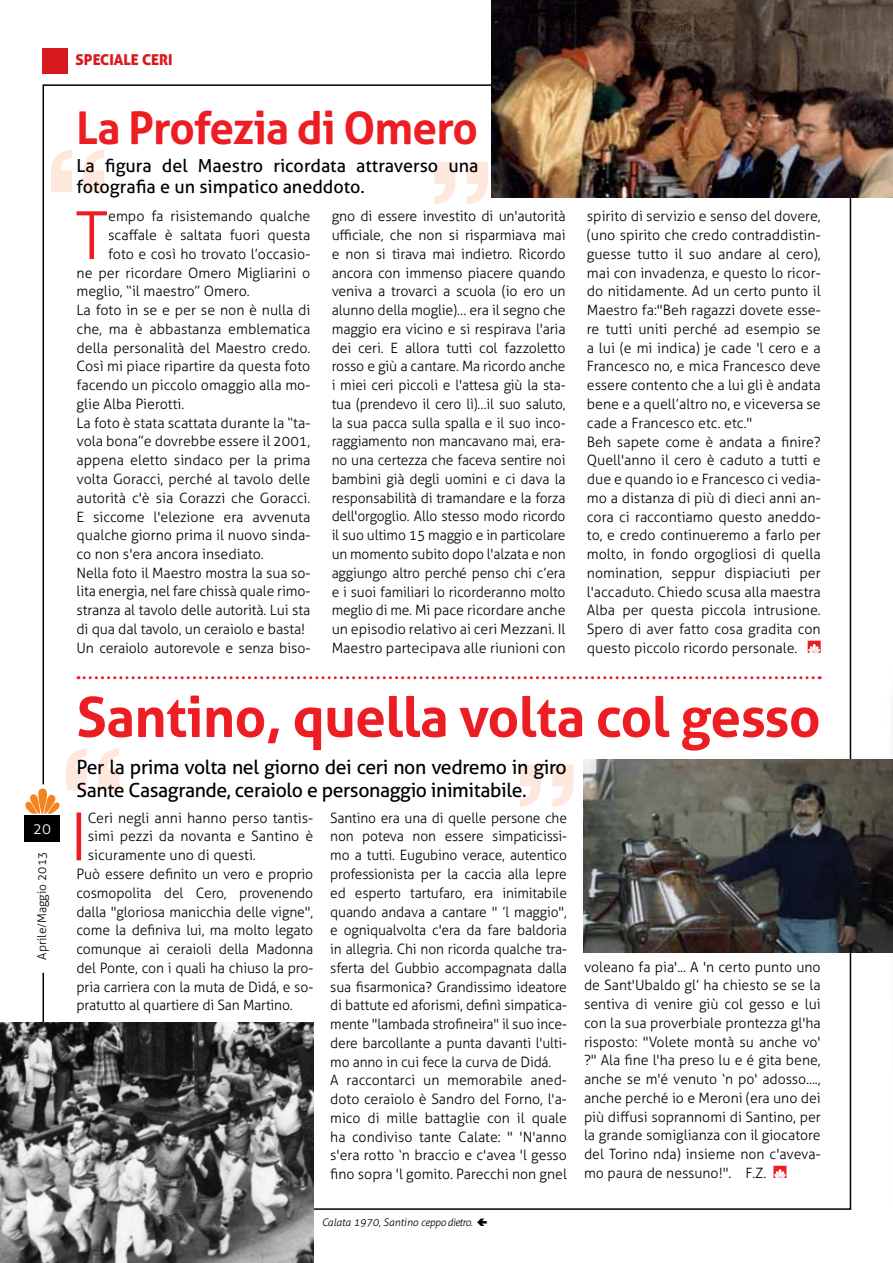
<style>
.page{position:relative;width:893px;height:1263px;background:#fff}
.page>*{position:absolute;margin:0;border:0;box-sizing:border-box;transform-origin:0 0}
.t1{font:300 66.3px "Aller";color:#ed1d24}
.t2{font:700 55.5px "Aller";letter-spacing:-.01em;color:#ed1d24}
.t3{font:700 45px "Aller";letter-spacing:-.02em;color:#ed1d24}
.t4{font:19.5px/23.4px "Aller";letter-spacing:-.02em;color:#000}
.t5{font:18px/21.6px "Aller";color:#000}
.t6{font:15px "Aller Display";color:#d71920}
.t7{font:300 15px "Aller";color:#fff}
.t8{font:300 14.25px/18.8px "Aller";color:#000;text-align:justify}
.t9{font:300 12px "Aller";color:#000}
.t10{font:italic 300 10.5px "Aller";color:#000}
</style>
<div class="page">
<svg style="left:520px;top:765px;width:53px;height:42px"></svg>
<svg style="left:808px;top:641px;width:13px;height:12px"></svg>
<div style="left:43px;top:48px;width:25px;height:25px;background:#d71920"></div>
<svg style="left:78px;top:676px;width:742px;height:3px"></svg>
<svg style="left:773px;top:1166px;width:13px;height:12px"></svg>
<img style="left:0;top:1023px;width:313px;height:240px">
<img style="left:584px;top:760px;width:301px;height:192px">
<svg style="left:51px;top:150px;width:53px;height:42px"></svg>
<svg style="left:434px;top:162px;width:54px;height:42px"></svg>
<img style="left:491px;top:0;width:402px;height:198px">
<svg style="left:24px;top:748px;width:95px;height:225px"></svg>
<div style="left:24px;top:816px;width:36px;height:26px;background:#000"></div>
<div style="left:885px;top:651px;width:8px;height:341px;background:#000;opacity:.75"></div>
<div style="left:888px;top:887px;width:5px;height:376px;background:#000;opacity:.75"></div>
<p class="t7" style="left:33px;top:820px;width:19px">20</p>
<p class="t9" style="left:35px;top:959px;width:109px;rotate:-90deg">Aprile/Maggio 2013</p>
<p class="t6" style="left:75px;top:50px;width:99px">SPECIALE CERI</p>
<h3 class="t3" style="left:77px;top:100px;width:403px">La Profezia di Omero</h3>
<p class="t5" style="left:77px;top:154px;width:403px">La figura del Maestro ricordata attraverso una fotografia e un simpatico aneddoto.</p>
<h1 class="t1" style="left:75px;top:196px;width:34px">T</h1>
<p class="t8" style="left:108px;top:207px;width:204px">empo fa risistemando qualche</p>
<p class="t8" style="left:108px;top:226px;width:204px">scaffale è saltata fuori questa</p>
<p class="t8" style="left:108px;top:245px;width:204px">foto e così ho trovato l’occasio-</p>
<p class="t8" style="left:77px;top:263px;width:235px">ne per ricordare Omero Migliarini o</p>
<p class="t8" style="left:77px;top:282px;width:175px">meglio, “il maestro” Omero.</p>
<p class="t8" style="left:77px;top:301px;width:235px">La foto in se e per se non è nulla di</p>
<p class="t8" style="left:77px;top:320px;width:235px">che, ma è abbastanza emblematica</p>
<p class="t8" style="left:77px;top:338px;width:235px">della personalità del Maestro credo.</p>
<p class="t8" style="left:77px;top:357px;width:235px">Così mi piace ripartire da questa foto</p>
<p class="t8" style="left:77px;top:376px;width:235px">facendo un piccolo omaggio alla mo-</p>
<p class="t8" style="left:77px;top:395px;width:109px">glie Alba Pierotti.</p>
<p class="t8" style="left:77px;top:413px;width:235px">La foto è stata scattata durante la “ta-</p>
<p class="t8" style="left:77px;top:432px;width:235px">vola bona”e dovrebbe essere il 2001,</p>
<p class="t8" style="left:77px;top:451px;width:235px">appena eletto sindaco per la prima</p>
<p class="t8" style="left:77px;top:470px;width:235px">volta Goracci, perché al tavolo delle</p>
<p class="t8" style="left:77px;top:488px;width:235px">autorità c'è sia Corazzi che Goracci.</p>
<p class="t8" style="left:77px;top:507px;width:235px">E siccome l'elezione era avvenuta</p>
<p class="t8" style="left:77px;top:526px;width:235px">qualche giorno prima il nuovo sinda-</p>
<p class="t8" style="left:77px;top:545px;width:189px">co non s'era ancora insediato.</p>
<p class="t8" style="left:77px;top:563px;width:235px">Nella foto il Maestro mostra la sua so-</p>
<p class="t8" style="left:77px;top:582px;width:235px">lita energia, nel fare chissà quale rimo-</p>
<p class="t8" style="left:77px;top:601px;width:235px">stranza al tavolo delle autorità. Lui sta</p>
<p class="t8" style="left:77px;top:620px;width:230px">di qua dal tavolo, un ceraiolo e basta!</p>
<p class="t8" style="left:77px;top:638px;width:235px">Un ceraiolo autorevole e senza biso-</p>
<p class="t8" style="left:332px;top:207px;width:235px">gno di essere investito di un'autorità ufficiale, che non si risparmiava mai e non si tirava mai indietro. Ricordo ancora con immenso piacere quando veniva a trovarci a scuola (io ero un alunno della moglie)… era il segno che maggio era vicino e si respirava l'aria dei ceri. E allora tutti col fazzoletto rosso e giù a cantare. Ma ricordo anche i miei ceri piccoli e l'attesa giù la sta&shy;tua (prendevo il cero lì)…il suo saluto, la sua pacca sulla spalla e il suo inco&shy;raggiamento non mancavano mai, era&shy;no una certezza che faceva sentire noi bambini già degli uomini e ci dava la responsabilità di tramandare e la forza dell'orgoglio. Allo stesso modo ricordo il suo ultimo 15 maggio e in particolare un momento subito dopo l'alzata e non aggiungo altro perché penso chi c’era e i suoi familiari lo ricorderanno molto meglio di me. Mi pace ricordare anche un episodio relativo ai ceri Mezzani. Il Maestro partecipava alle riunioni con</p>
<p class="t8" style="left:587px;top:207px;width:235px;text-align:left">spirito di servizio e senso del dovere, (uno spirito che credo contraddistin&shy;guesse tutto il suo andare al cero), mai con invadenza, e questo lo ricor&shy;do nitidamente. Ad un certo punto il Maestro fa:"Beh ragazzi dovete esse&shy;re tutti uniti perché ad esempio se a lui (e mi indica) je cade 'l cero e a Francesco no, e mica Francesco deve essere contento che a lui gli è andata bene e a quell’altro no, e viceversa se cade a Francesco etc. etc."<br>Beh sapete come è andata a finire?<br>Quell'anno il cero è caduto a tutti e due e quando io e Francesco ci vedia&shy;mo a distanza di più di dieci anni an&shy;cora ci raccontiamo questo aneddo&shy;to, e credo continueremo a farlo per molto, in fondo orgogliosi di quella nomination, seppur dispiaciuti per l'accaduto. Chiedo scusa alla maestra Alba per questa piccola intrusione.<br>Spero di aver fatto cosa gradita con questo piccolo ricordo personale.</p>
<h2 class="t2" style="left:77px;top:683px;width:746px">Santino, quella volta col gesso</h2>
<h3 class="t4" style="left:77px;top:755px;width:492px">Per la prima volta nel giorno dei ceri non vedremo in giro<br>Sante Casagrande, ceraiolo e personaggio inimitabile.</h3>
<h1 class="t1" style="left:70px;top:797px;width:19px">I</h1>
<p class="t8" style="left:88px;top:808px;width:227px">Ceri negli anni hanno perso tantis-</p>
<p class="t8" style="left:88px;top:827px;width:227px">simi pezzi da novanta e Santino è</p>
<p class="t8" style="left:88px;top:846px;width:170px">sicuramente uno di questi.</p>
<p class="t8" style="left:77px;top:864px;width:238px">Può essere definito un vero e proprio</p>
<p class="t8" style="left:77px;top:883px;width:238px">cosmopolita del Cero, provenendo</p>
<p class="t8" style="left:77px;top:902px;width:238px">dalla "gloriosa manicchia delle vigne",</p>
<p class="t8" style="left:77px;top:921px;width:238px">come la definiva lui, ma molto legato</p>
<p class="t8" style="left:77px;top:939px;width:238px">comunque ai ceraioli della Madonna</p>
<p class="t8" style="left:77px;top:958px;width:238px">del Ponte, con i quali ha chiuso la pro-</p>
<p class="t8" style="left:77px;top:977px;width:238px">pria carriera con la muta de Didá, e so-</p>
<p class="t8" style="left:77px;top:996px;width:218px">pratutto al quartiere di San Martino.</p>
<p class="t8" style="left:330px;top:808px;width:238px;text-align:left">Santino era una di quelle persone che non poteva non essere simpaticissi&shy;mo a tutti. Eugubino verace, autentico professionista per la caccia alla lepre ed esperto tartufaro, era inimitabile quando andava a cantare " ’l maggio", e ogniqualvolta c'era da fare baldoria in allegria. Chi non ricorda qualche tra&shy;sferta del Gubbio accompagnata dalla sua fisarmonica? Grandissimo ideatore di battute ed aforismi, definì simpatica&shy;mente "lambada strofineira" il suo ince&shy;dere barcollante a punta davanti l'ulti&shy;mo anno in cui fece la curva de Didá.<br>A raccontarci un memorabile aned&shy;doto ceraiolo è Sandro del Forno, l'a&shy;mico di mille battaglie con il quale ha condiviso tante Calate: " 'N'anno s'era rotto ‘n braccio e c'avea 'l gesso fino sopra 'l gomito. Parecchi non gnel</p>
<p class="t10" style="left:322px;top:1216px;width:153px">Calata 1970, Santino ceppo dietro.</p>
<p class="t8" style="left:584px;top:957px;width:238px">voleano fa pia'... A 'n certo punto uno de Sant'Ubaldo gl’ ha chiesto se se la sentiva di venire giù col gesso e lui con la sua proverbiale prontezza gl'ha risposto: "Volete montà su anche vo' ?" Ala fine l'ha preso lu e é gita bene, anche se m'é venuto ‘n po' adosso...., anche perché io e Meroni (era uno dei più diffusi soprannomi di Santino, per la grande somiglianza con il giocatore del Torino nda) insieme non c'aveva&shy;mo paura de nessuno!". F.Z.</p>
</div>
